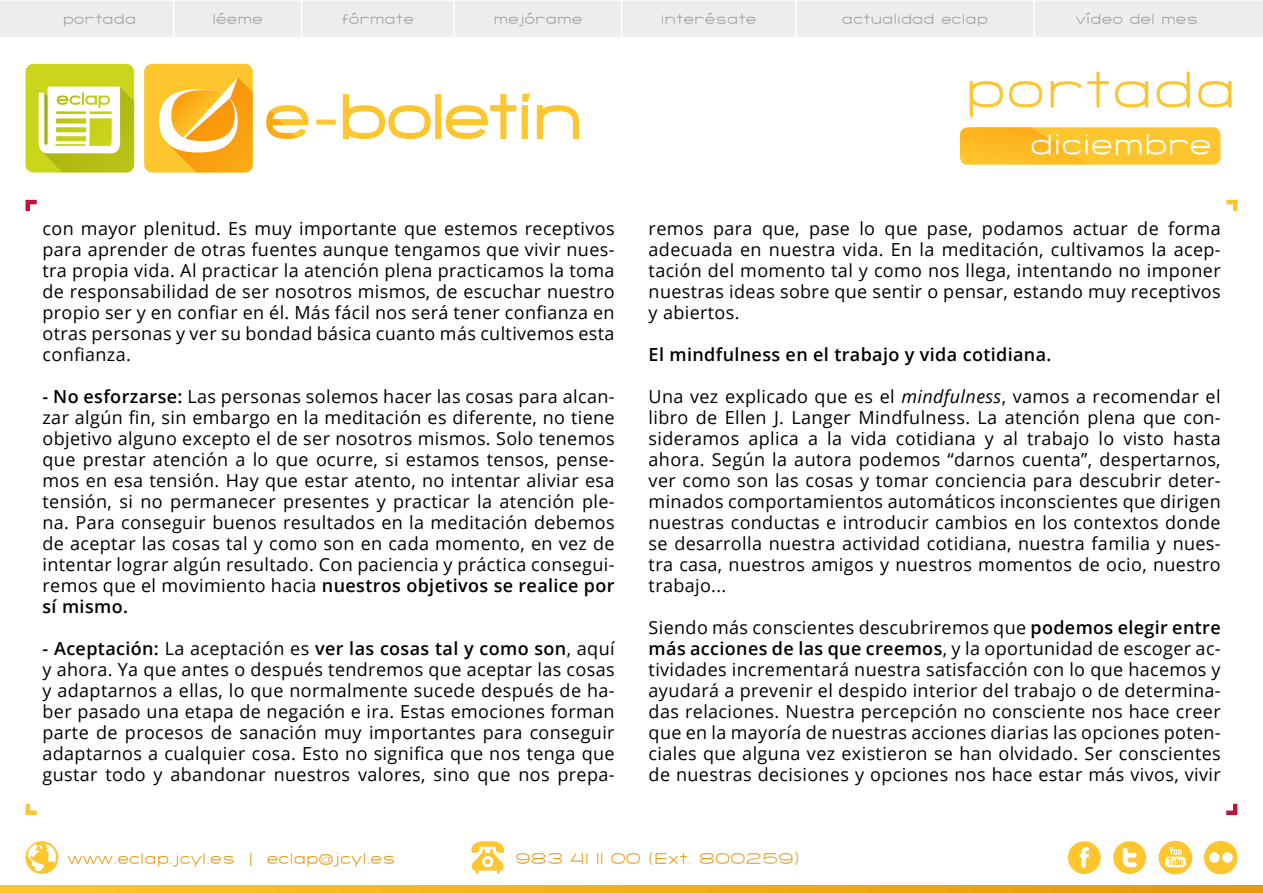
<style>
.page{position:relative;width:1263px;height:893px;background:#fff}
.page>*{position:absolute;margin:0;border:0;box-sizing:border-box;transform-origin:0 0}
.t1{font:300 31.5px "SF Grandezza";color:#fff}
.t2{font:18px/21px "Open Sans";letter-spacing:.02em;color:#000;text-align:justify}
.t3{font:600 18px "Open Sans";letter-spacing:.02em;color:#000}
.t4{font:300 16.5px "SF Grandezza";color:#e69710}
.t5{font:300 15px "SF Grandezza";color:#9d9d9c}
.s1{font-weight:600}
.s2{font-style:italic}
</style>
<div class="page">
<div style="left:0;top:1px;width:1263px;height:36px;background:#ededed"></div>
<hr style="left:173px;top:0;width:1px;height:43px;background:#fff">
<hr style="left:301px;top:0;width:1px;height:43px;background:#fff">
<hr style="left:453px;top:0;width:2px;height:43px;background:#fff">
<hr style="left:621px;top:0;width:1px;height:43px;background:#fff">
<hr style="left:795px;top:0;width:2px;height:43px;background:#fff">
<hr style="left:1033px;top:0;width:2px;height:43px;background:#fff">
<svg style="left:26px;top:200px;width:11px;height:11px"></svg>
<svg style="left:1226px;top:200px;width:11px;height:11px"></svg>
<svg style="left:1226px;top:804px;width:11px;height:11px"></svg>
<svg style="left:26px;top:804px;width:11px;height:11px"></svg>
<svg style="left:1px;top:886px;width:1262px;height:7px;background:#f1af1f"></svg>
<svg style="left:1068px;top:841px;width:33px;height:33px"></svg>
<svg style="left:1113px;top:841px;width:33px;height:33px"></svg>
<svg style="left:1158px;top:841px;width:34px;height:33px"></svg>
<svg style="left:1204px;top:841px;width:33px;height:33px"></svg>
<svg style="left:471px;top:841px;width:33px;height:33px"></svg>
<svg style="left:26px;top:841px;width:32px;height:33px"></svg>
<div style="left:960px;top:127px;width:260px;height:38px;background:#fdc62f;border-radius:8px"></div>
<svg style="left:960px;top:127px;width:130px;height:38px"></svg>
<div style="left:144px;top:64px;width:109px;height:109px;background:#fdc62e;border-radius:8px"></div>
<svg style="left:159px;top:77px;width:94px;height:96px"></svg>
<svg style="left:266px;top:94px;width:313px;height:45px"></svg>
<div style="left:26px;top:64px;width:108px;height:109px;background:#cad51c;border-radius:8px"></div>
<svg style="left:39px;top:87px;width:95px;height:86px"></svg>
<svg style="left:970px;top:72px;width:261px;height:45px"></svg>
<p class="t5" style="left:63px;top:10px;width:75px">portada</p>
<p class="t5" style="left:212px;top:10px;width:52px">léeme</p>
<p class="t5" style="left:342px;top:10px;width:74px">fórmate</p>
<p class="t5" style="left:493px;top:10px;width:90px">mejórame</p>
<p class="t5" style="left:661px;top:10px;width:97px">interésate</p>
<p class="t5" style="left:842px;top:10px;width:148px">actualidad eclap</p>
<p class="t5" style="left:1076px;top:10px;width:124px">vídeo del mes</p>
<p class="t2" style="left:43px;top:217px;width:574px">con mayor plenitud. Es muy importante que estemos receptivos para aprender de otras fuentes aunque tengamos que vivir nues&shy;tra propia vida. Al practicar la atención plena practicamos la toma de responsabilidad de ser nosotros mismos, de escuchar nuestro propio ser y en confiar en él. Más fácil nos será tener confianza en otras personas y ver su bondad básica cuanto más cultivemos esta confianza.</p>
<p class="t2" style="left:43px;top:385px;width:574px"><span class="s1">- No esforzarse:</span> Las personas solemos hacer las cosas para alcan&shy;zar algún fin, sin embargo en la meditación es diferente, no tiene objetivo alguno excepto el de ser nosotros mismos. Solo tenemos que prestar atención a lo que ocurre, si estamos tensos, pense&shy;mos en esa tensión. Hay que estar atento, no intentar aliviar esa tensión, si no permanecer presentes y practicar la atención ple&shy;na. Para conseguir buenos resultados en la meditación debemos de aceptar las cosas tal y como son en cada momento, en vez de intentar lograr algún resultado. Con paciencia y práctica consegui&shy;remos que el movimiento hacia <span class="s1">nuestros objetivos se realice por sí mismo.</span></p>
<p class="t2" style="left:43px;top:637px;width:574px"><span class="s1">- Aceptación:</span> La aceptación es <span class="s1">ver las cosas tal y como son</span>, aquí y ahora. Ya que antes o después tendremos que aceptar las cosas y adaptarnos a ellas, lo que normalmente sucede después de ha&shy;ber pasado una etapa de negación e ira. Estas emociones forman parte de procesos de sanación muy importantes para conseguir adaptarnos a cualquier cosa. Esto no significa que nos tenga que gustar todo y abandonar nuestros valores, sino que nos prepa-</p>
<h1 class="t1" style="left:1030px;top:124px;width:183px">diciembre</h1>
<p class="t2" style="left:649px;top:218px;width:574px">remos para que, pase lo que pase, podamos actuar de forma adecuada en nuestra vida. En la meditación, cultivamos la acep&shy;tación del momento tal y como nos llega, intentando no imponer nuestras ideas sobre que sentir o pensar, estando muy receptivos y abiertos.</p>
<p class="t3" style="left:649px;top:342px;width:404px">El mindfulness en el trabajo y vida cotidiana.</p>
<p class="t2" style="left:649px;top:386px;width:574px">Una vez explicado que es el <span class="s2">mindfulness</span>, vamos a recomendar el libro de Ellen J. Langer Mindfulness. La atención plena que con&shy;sideramos aplica a la vida cotidiana y al trabajo lo visto hasta ahora. Según la autora podemos “darnos cuenta”, despertarnos, ver como son las cosas y tomar conciencia para descubrir deter&shy;minados comportamientos automáticos inconscientes que dirigen nuestras conductas e introducir cambios en los contextos donde se desarrolla nuestra actividad cotidiana, nuestra familia y nues&shy;tra casa, nuestros amigos y nuestros momentos de ocio, nuestro trabajo...</p>
<p class="t2" style="left:649px;top:617px;width:574px">Siendo más conscientes descubriremos que <span class="s1">podemos elegir entre más acciones de las que creemos</span>, y la oportunidad de escoger ac&shy;tividades incrementará nuestra satisfacción con lo que hacemos y ayudará a prevenir el despido interior del trabajo o de determina&shy;das relaciones. Nuestra percepción no consciente nos hace creer que en la mayoría de nuestras acciones diarias las opciones poten&shy;ciales que alguna vez existieron se han olvidado. Ser conscientes de nuestras decisiones y opciones nos hace estar más vivos, vivir</p>
<p class="t4" style="left:67px;top:847px;width:329px">www.eclap.jcyl.es | eclap@jcyl.es</p>
<p class="t4" style="left:515px;top:847px;width:286px">983 41 11 00 (Ext. 800259)</p>
</div>
